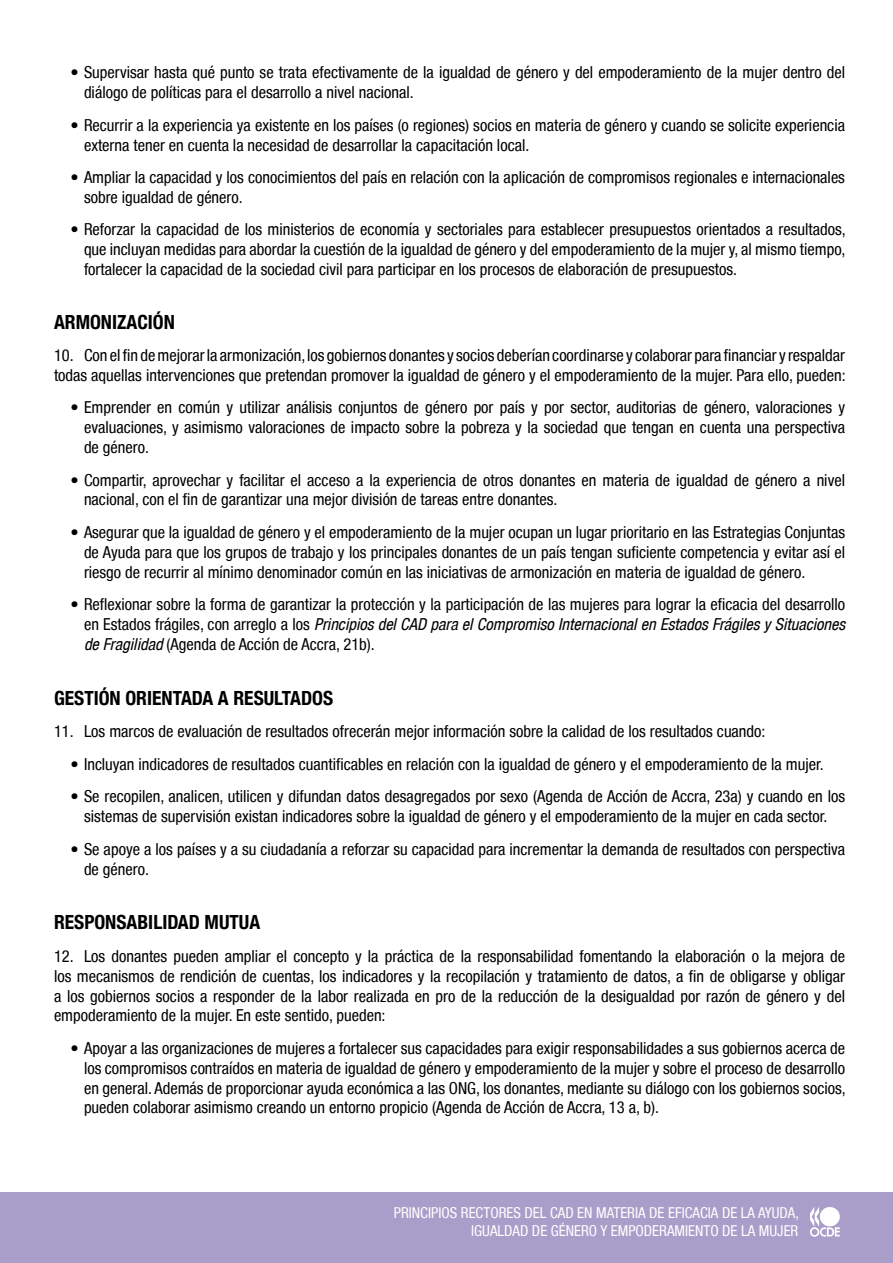
<style>
.page{position:relative;width:893px;height:1263px;background:#fff}
.page>*{position:absolute;margin:0;border:0;box-sizing:border-box;transform-origin:0 0}
.t1{font:700 condensed 19.5px "Helvetica Neue LT";color:#000}
.t2{font:condensed 16.5px/19.8px "Helvetica Neue LT";color:#000}
.t3{font:condensed 15px/18px "Helvetica Neue LT";color:#fff;text-align:right}
.s1{font-style:italic}
</style>
<div class="page">
<div style="left:0;top:1192px;width:893px;height:71px;background:#a89ec9"></div>
<svg style="left:810px;top:1207px;width:30px;height:30px"></svg>
<div style="left:820px;top:1207px;width:20px;height:19px;background:#fff;border-radius:50%"></div>
<p class="t2" style="left:84px;top:63px;width:763px;text-indent:-13px">• Supervisar hasta qué punto se trata efectivamente de la igualdad de género y del empoderamiento de la mujer dentro del diálogo de políticas para el desarrollo a nivel nacional.</p>
<p class="t2" style="left:84px;top:115px;width:762px;text-indent:-13px">• Recurrir a la experiencia ya existente en los países (o regiones) socios en materia de género y cuando se solicite experiencia externa tener en cuenta la necesidad de desarrollar la capacitación local.</p>
<p class="t2" style="left:84px;top:167px;width:762px;text-indent:-13px">• Ampliar la capacidad y los conocimientos del país en relación con la aplicación de compromisos regionales e internacionales sobre igualdad de género.</p>
<p class="t2" style="left:84px;top:220px;width:763px;text-align:justify;text-indent:-13px">• Reforzar la capacidad de los ministerios de economía y sectoriales para establecer presupuestos orientados a resultados, que incluyan medidas para abordar la cuestión de la igualdad de género y del empoderamiento de la mujer y, al mismo tiempo, fortalecer la capacidad de la sociedad civil para participar en los procesos de elaboración de presupuestos.</p>
<p class="t1" style="left:54px;top:310px;width:122px">ARMONIZACIÓN</p>
<p class="t2" style="left:54px;top:345px;width:793px">10. Con el fin demejorarla armonización,los gobiernos donantes y socios deberían coordinarse y colaborar para financiar y respaldar todas aquellas intervenciones que pretendan promover la igualdad de género y el empoderamiento de la mujer. Para ello, pueden:</p>
<p class="t2" style="left:84px;top:398px;width:763px;text-align:justify;text-indent:-13px">• Emprender en común y utilizar análisis conjuntos de género por país y por sector, auditorias de género, valoraciones y evaluaciones, y asimismo valoraciones de impacto sobre la pobreza y la sociedad que tengan en cuenta una perspectiva de género.</p>
<p class="t2" style="left:84px;top:470px;width:762px;text-indent:-13px">• Compartir, aprovechar y facilitar el acceso a la experiencia de otros donantes en materia de igualdad de género a nivel nacional, con el fin de garantizar una mejor división de tareas entre donantes.</p>
<p class="t2" style="left:84px;top:522px;width:763px;text-align:justify;text-indent:-13px">• Asegurar que la igualdad de género y el empoderamiento de la mujer ocupan un lugar prioritario en las Estrategias Conjuntas de Ayuda para que los grupos de trabajo y los principales donantes de un país tengan suficiente competencia y evitar así el riesgo de recurrir al mínimo denominador común en las iniciativas de armonización en materia de igualdad de género.</p>
<p class="t2" style="left:84px;top:594px;width:763px;text-align:justify;text-indent:-13px">• Reflexionar sobre la forma de garantizar la protección y la participación de las mujeres para lograr la eficacia del desarrollo en Estados frágiles, con arreglo a los <span class="s1">Principios del CAD para el Compromiso Internacional en Estados Frágiles y Situaciones de Fragilidad</span> (Agenda de Acción de Accra, 21b).</p>
<p class="t1" style="left:54px;top:686px;width:281px">GESTIÓN ORIENTADA A RESULTADOS</p>
<p class="t2" style="left:54px;top:721px;width:713px">11. Los marcos de evaluación de resultados ofrecerán mejor información sobre la calidad de los resultados cuando:</p>
<p class="t2" style="left:70px;top:754px;width:755px">• Incluyan indicadores de resultados cuantificables en relación con la igualdad de género y el empoderamiento de la mujer.</p>
<p class="t2" style="left:70px;top:786px;width:776px;text-align:center">• Se recopilen, analicen, utilicen y difundan datos desagregados por sexo (Agenda de Acción de Accra, 23a) y cuando en los sistemas de supervisión existan indicadores sobre la igualdad de género y el empoderamiento de la mujer en cada sector.</p>
<p class="t2" style="left:84px;top:839px;width:763px;text-indent:-13px">• Se apoye a los países y a su ciudadanía a reforzar su capacidad para incrementar la demanda de resultados con perspectiva de género.</p>
<p class="t1" style="left:54px;top:911px;width:206px">RESPONSABILIDAD MUTUA</p>
<p class="t2" style="left:54px;top:946px;width:793px;text-align:justify">12. Los donantes pueden ampliar el concepto y la práctica de la responsabilidad fomentando la elaboración o la mejora de los mecanismos de rendición de cuentas, los indicadores y la recopilación y tratamiento de datos, a fin de obligarse y obligar a los gobiernos socios a responder de la labor realizada en pro de la reducción de la desigualdad por razón de género y del empoderamiento de la mujer. En este sentido, pueden:</p>
<p class="t2" style="left:84px;top:1038px;width:763px;text-align:justify;text-indent:-13px">• Apoyar a las organizaciones de mujeres a fortalecer sus capacidades para exigir responsabilidades a sus gobiernos acerca de los compromisos contraídos en materia de igualdad de género y empoderamiento de la mujer y sobre el proceso de desarrollo en general. Además de proporcionar ayuda económica a las ONG, los donantes, mediante su diálogo con los gobiernos socios, pueden colaborar asimismo creando un entorno propicio (Agenda de Acción de Accra, 13 a, b).</p>
<p class="t3" style="left:394px;top:1204px;width:407px">PRINCIPIOS RECTORES DEL CAD EN MATERIA DE EFICACIA DE LA AYUDA,<br>IGUALDAD DE GÉNERO Y EMPODERAMIENTO DE LA MUJER</p>
</div>
